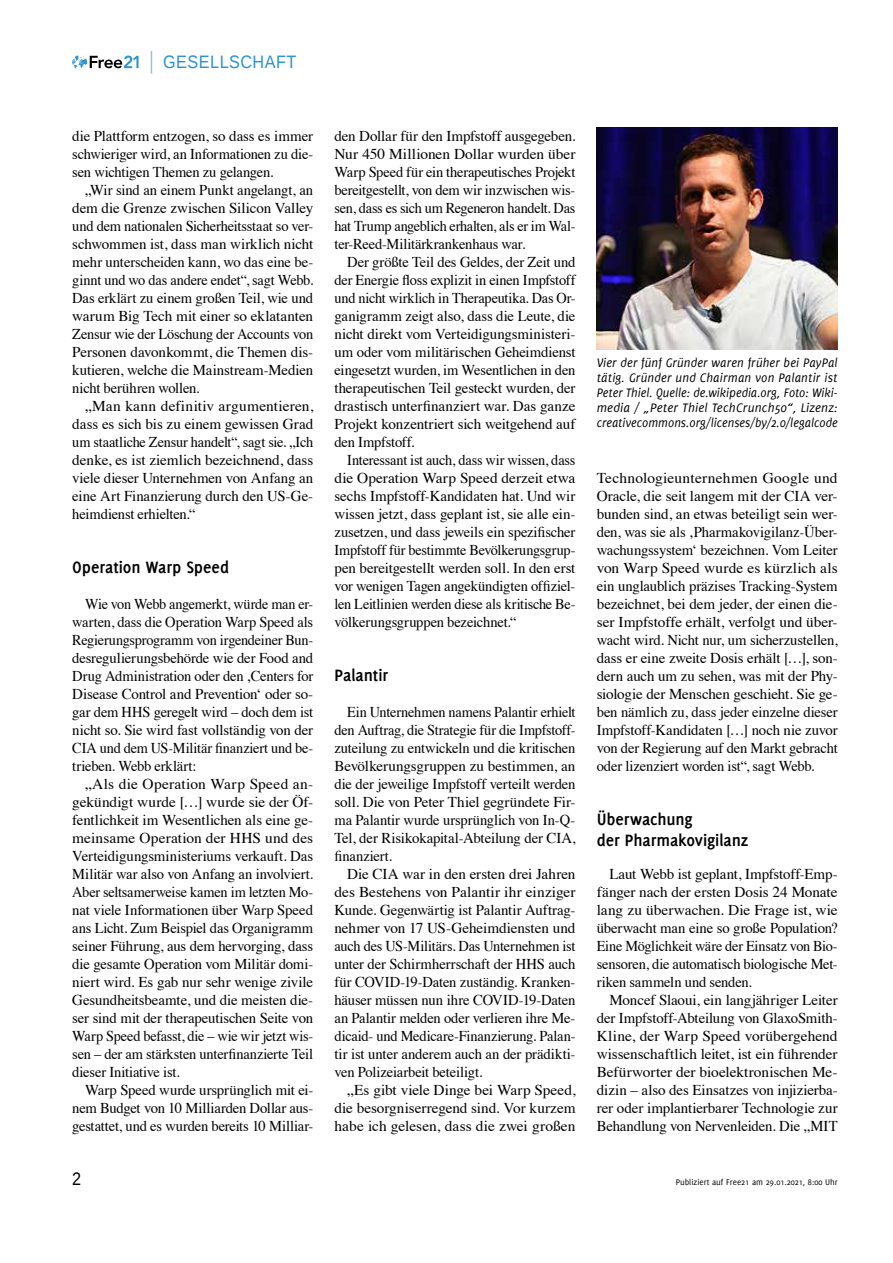
<style>
.page{position:relative;width:893px;height:1263px;background:#fff}
.page>*{position:absolute;margin:0;border:0;box-sizing:border-box;transform-origin:0 0}
.t1{font:700 18px/21px "Delicious";letter-spacing:-.005em;color:#000}
.t2{font:18px "Liberation Sans";letter-spacing:.03em;color:#2b93d1;scale:.9 1}
.t3{font:18px "Liberation Sans";color:#000;scale:.9 1}
.t4{font:15px/18px "Times";letter-spacing:-.01em;color:#000;text-align:justify}
.t5{font:15px/18px "Times";letter-spacing:-.01em;color:#000;text-align:justify;scale:.95 1}
.t6{font:15px/18px "Times";letter-spacing:-.01em;color:#000;text-align:justify;scale:.96 1}
.t7{font:italic 13.5px/15px "Delicious";color:#000;text-align:justify;scale:.96 1}
.t8{font:9px "Delicious";color:#000}
</style>
<div class="page">
<svg style="left:72px;top:55px;width:67px;height:13px"></svg>
<svg style="left:151px;top:51px;width:1px;height:23px"></svg>
<img style="left:597px;top:128px;width:241px;height:222px">
<p class="t2" style="left:163px;top:52px;width:149px">GESELLSCHAFT</p>
<p class="t4" style="left:72px;top:126px;width:242px">die Plattform entzogen, so dass es immer schwieriger wird, an Informationen zu die&shy;sen wichtigen Themen zu gelangen.</p>
<p class="t4" style="left:72px;top:180px;width:242px;text-indent:13px">„Wir sind an einem Punkt angelangt, an dem die Grenze zwischen Silicon Valley und dem nationalen Sicherheitsstaat so ver&shy;schwommen ist, dass man wirklich nicht mehr unterscheiden kann, wo das eine be&shy;ginnt und wo das andere endet“, sagt Webb.<br>Das erklärt zu einem großen Teil, wie und warum Big Tech mit einer so eklatanten Zensur wie der Löschung der Accounts von Personen davonkommt, die Themen dis&shy;kutieren, welche die Mainstream-Medien nicht berühren wollen.</p>
<p class="t4" style="left:72px;top:396px;width:242px;text-indent:13px">„Man kann definitiv argumentieren, dass es sich bis zu einem gewissen Grad um staatliche Zensur handelt“, sagt sie. „Ich denke, es ist ziemlich bezeichnend, dass viele dieser Unternehmen von Anfang an eine Art Finanzierung durch den US-Ge&shy;heimdienst erhielten.“</p>
<p class="t1" style="left:72px;top:557px;width:158px">Operation Warp Speed</p>
<p class="t5" style="left:72px;top:594px;width:255px;text-indent:13px">Wie von Webb angemerkt, würde man er&shy;warten, dass die Operation Warp Speed als Regierungsprogramm von irgendeiner Bun&shy;desregulierungsbehörde wie der Food and Drug Administration oder den ‚Centers for Disease Control and Prevention‘ oder so&shy;gar dem HHS geregelt wird – doch dem ist nicht so. Sie wird fast vollständig von der CIA und dem US-Militär finanziert und be&shy;trieben. Webb erklärt:</p>
<p class="t4" style="left:72px;top:774px;width:242px;text-indent:13px">„Als die Operation Warp Speed an&shy;gekündigt wurde […] wurde sie der Öf&shy;fentlichkeit im Wesentlichen als eine ge&shy;meinsame Operation der HHS und des Verteidigungsministeriums verkauft. Das Militär war also von Anfang an involviert.<br>Aber seltsamerweise kamen im letzten Mo&shy;nat viele Informationen über Warp Speed ans Licht. Zum Beispiel das Organigramm seiner Führung, aus dem hervorging, dass die gesamte Operation vom Militär domi&shy;niert wird. Es gab nur sehr wenige zivile Gesundheitsbeamte, und die meisten die&shy;ser sind mit der therapeutischen Seite von Warp Speed befasst, die – wie wir jetzt wis&shy;sen – der am stärksten unterfinanzierte Teil dieser Initiative ist.</p>
<p class="t4" style="left:72px;top:1080px;width:242px;text-indent:13px">Warp Speed wurde ursprünglich mit ei&shy;nem Budget von 10 Milliarden Dollar aus&shy;gestattet, und es wurden bereits 10 Milliar-</p>
<p class="t4" style="left:334px;top:126px;width:242px">den Dollar für den Impfstoff ausgegeben.<br>Nur 450 Millionen Dollar wurden über Warp Speed für ein therapeutisches Projekt bereitgestellt, von dem wir inzwischen wis&shy;sen, dass es sich um Regeneron handelt. Das hat Trump angeblich erhalten, als er im Wal&shy;ter-Reed-Militärkrankenhaus war.</p>
<p class="t4" style="left:334px;top:252px;width:242px;text-indent:13px">Der größte Teil des Geldes, der Zeit und der Energie floss explizit in einen Impfstoff und nicht wirklich in Therapeutika. Das Or&shy;ganigramm zeigt also, dass die Leute, die nicht direkt vom Verteidigungsministeri&shy;um oder vom militärischen Geheimdienst eingesetzt wurden, im Wesentlichen in den therapeutischen Teil gesteckt wurden, der drastisch unterfinanziert war. Das ganze Projekt konzentriert sich weitgehend auf den Impfstoff.</p>
<p class="t6" style="left:334px;top:450px;width:252px;text-indent:13px">Interessant ist auch, dass wir wissen, dass die Operation Warp Speed derzeit etwa sechs Impfstoff-Kandidaten hat. Und wir wissen jetzt, dass geplant ist, sie alle ein&shy;zusetzen, und dass jeweils ein spezifischer Impfstoff für bestimmte Bevölkerungsgrup&shy;pen bereitgestellt werden soll. In den erst vor wenigen Tagen angekündigten offiziel&shy;len Leitlinien werden diese als kritische Be&shy;völkerungsgruppen bezeichnet.“</p>
<p class="t1" style="left:334px;top:665px;width:55px">Palantir</p>
<p class="t5" style="left:334px;top:702px;width:255px;text-indent:13px">Ein Unternehmen namens Palantir erhielt den Auftrag, die Strategie für die Impfstoff&shy;zuteilung zu entwickeln und die kritischen Bevölkerungsgruppen zu bestimmen, an die der jeweilige Impfstoff verteilt werden soll. Die von Peter Thiel gegründete Fir&shy;ma Palantir wurde ursprünglich von In-Q-Tel, der Risikokapital-Abteilung der CIA, finanziert.</p>
<p class="t4" style="left:334px;top:864px;width:242px;text-indent:13px">Die CIA war in den ersten drei Jahren des Bestehens von Palantir ihr einziger Kunde. Gegenwärtig ist Palantir Auftrag&shy;nehmer von 17 US-Geheimdiensten und auch des US-Militärs. Das Unternehmen ist unter der Schirmherrschaft der HHS auch für COVID-19-Daten zuständig. Kranken&shy;häuser müssen nun ihre COVID-19-Daten an Palantir melden oder verlieren ihre Me&shy;dicaid- und Medicare-Finanzierung. Palan&shy;tir ist unter anderem auch an der prädikti&shy;ven Polizeiarbeit beteiligt.</p>
<p class="t4" style="left:334px;top:1080px;width:242px;text-indent:13px">„Es gibt viele Dinge bei Warp Speed, die besorgniserregend sind. Vor kurzem habe ich gelesen, dass die zwei großen</p>
<p class="t7" style="left:597px;top:355px;width:253px">Vier der fünf Gründer waren früher bei PayPal tätig. Gründer und Chairman von Palantir ist Peter Thiel. Quelle: de.wikipedia.org, Foto: Wiki&shy;media / „Peter Thiel TechCrunch50“, Lizenz: creativecommons.org/licenses/by/2.0/legalcode</p>
<p class="t4" style="left:597px;top:468px;width:242px">Technologieunternehmen Google und Oracle, die seit langem mit der CIA ver&shy;bunden sind, an etwas beteiligt sein wer&shy;den, was sie als ‚Pharmakovigilanz-Über&shy;wachungssystem‘ bezeichnen. Vom Leiter von Warp Speed wurde es kürzlich als ein unglaublich präzises Tracking-System bezeichnet, bei dem jeder, der einen die&shy;ser Impfstoffe erhält, verfolgt und über&shy;wacht wird. Nicht nur, um sicherzustellen, dass er eine zweite Dosis erhält […], son&shy;dern auch um zu sehen, was mit der Phy&shy;siologie der Menschen geschieht. Sie ge&shy;ben nämlich zu, dass jeder einzelne dieser Impfstoff-Kandidaten […] noch nie zuvor von der Regierung auf den Markt gebracht oder lizenziert worden ist“, sagt Webb.</p>
<p class="t1" style="left:597px;top:809px;width:153px">Überwachung<br>der Pharmakovigilanz</p>
<p class="t4" style="left:597px;top:864px;width:242px;text-indent:13px">Laut Webb ist geplant, Impfstoff-Emp&shy;fänger nach der ersten Dosis 24 Monate lang zu überwachen. Die Frage ist, wie überwacht man eine so große Population?<br>Eine Möglichkeit wäre der Einsatz von Bio&shy;sensoren, die automatisch biologische Met&shy;riken sammeln und senden.</p>
<p class="t4" style="left:597px;top:990px;width:242px;text-indent:13px">Moncef Slaoui, ein langjähriger Leiter der Impfstoff-Abteilung von GlaxoSmith-Kline, der Warp Speed vorübergehend wissenschaftlich leitet, ist ein führender Befürworter der bioelektronischen Me&shy;dizin – also des Einsatzes von injizierba&shy;rer oder implantierbarer Technologie zur Behandlung von Nervenleiden. Die „MIT</p>
<p class="t3" style="left:72px;top:1169px;width:12px">2</p>
<p class="t8" style="left:676px;top:1177px;width:163px">Publiziert auf Free21 am 29.01.2021, 8:00 Uhr</p>
</div>
